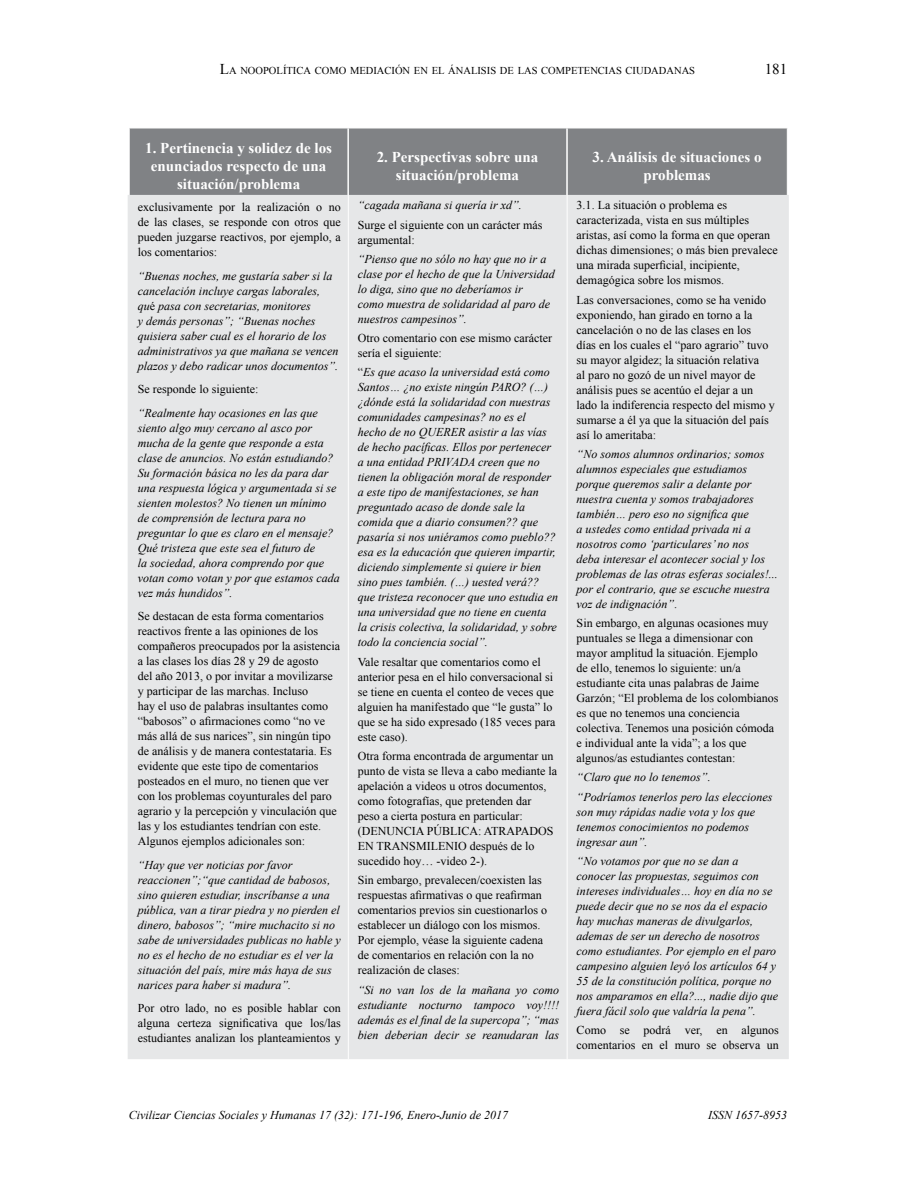
<style>
.page{position:relative;width:915px;height:1191px;background:#fff}
.page>*{position:absolute;margin:0;border:0;box-sizing:border-box;transform-origin:0 0}
.t1{font:700 15px/18px "Times New Roman";color:#fff;text-align:center}
.t2{font:15px "Times New Roman";color:#000}
.t3{font:italic 12px/15px "Times New Roman";color:#000}
.t4{font:12px/15px "Times New Roman";color:#000}
.t5{font:10.5px "Times New Roman";color:#000}
.s1{font-size:15px}
.s2{font-style:normal}
</style>
<div class="page">
<div style="left:130px;top:129px;width:656px;height:66px;background:#808285"></div>
<hr style="left:347px;top:128px;width:1px;height:75px;background:#fff">
<div style="left:128px;top:195px;width:660px;height:864px;background:#e6e7e8"></div>
<hr style="left:348px;top:129px;width:1px;height:930px;background:#fff">
<hr style="left:566px;top:129px;width:1px;height:930px;background:#fff">
<p class="t5" style="left:220px;top:64px;width:476px"><span class="s1">L</span>A NOOPOLÍTICA COMO MEDIACIÓN EN EL ÁNALISIS DE LAS COMPETENCIAS CIUDADANAS</p>
<p class="t2" style="left:764px;top:59px;width:24px">181</p>
<p class="t1" style="left:145px;top:138px;width:188px">1. Pertinencia y solidez de los enunciados respecto de una situación/problema</p>
<p class="t1" style="left:376px;top:147px;width:163px">2. Perspectivas sobre una situación/problema</p>
<p class="t1" style="left:592px;top:147px;width:170px">3. Análisis de situaciones o problemas</p>
<p class="t4" style="left:138px;top:199px;width:204px;text-align:justify">exclusivamente por la realización o no de las clases, se responde con otros que pueden juzgarse reactivos, por ejemplo, a los comentarios:</p>
<p class="t3" style="left:138px;top:268px;width:202px">“Buenas noches, me gustaría saber si la cancelación incluye cargas laborales, qu<span class="s2">é</span> pasa con secretarias, monitores<br>y demás personas”; “Buenas noches quisiera saber cual es el horario de los administrativos ya que mañana se vencen plazos y debo radicar unos documentos”.</p>
<p class="t4" style="left:138px;top:381px;width:122px">Se responde lo siguiente:</p>
<p class="t3" style="left:138px;top:405px;width:203px">“Realmente hay ocasiones en las que siento algo muy cercano al asco por mucha de la gente que responde a esta clase de anuncios. No están estudiando?<br>Su formación básica no les da para dar una respuesta lógica y argumentada si se sienten molestos? No tienen un mínimo de comprensión de lectura para no preguntar lo que es claro en el mensaje?<br>Qué tristeza que este sea el futuro de<br>la sociedad, ahora comprendo por que votan como votan y por que estamos cada vez más hundidos”.</p>
<p class="t4" style="left:138px;top:608px;width:203px">Se destacan de esta forma comentarios reactivos frente a las opiniones de los compañeros preocupados por la asistencia a las clases los días 28 y 29 de agosto<br>del año 2013, o por invitar a movilizarse y participar de las marchas. Incluso<br>hay el uso de palabras insultantes como “babosos” o afirmaciones como “no ve más allá de sus narices”, sin ningún tipo de análisis y de manera contestataria. Es evidente que este tipo de comentarios posteados en el muro, no tienen que ver con los problemas coyunturales del paro agrario y la percepción y vinculación que las y los estudiantes tendrían con este.<br>Algunos ejemplos adicionales son:</p>
<p class="t3" style="left:138px;top:857px;width:204px">“Hay que ver noticias por favor reaccionen”;“que cantidad de babosos, sino quieren estudiar, inscríbanse a una pública, van a tirar piedra y no pierden el dinero, babosos”; “mire muchacito si no sabe de universidades publicas no hable y no es el hecho de no estudiar es el ver la situación del país, mire más haya de sus narices para haber si madura”.</p>
<p class="t4" style="left:138px;top:1000px;width:204px;text-align:justify">Por otro lado, no es posible hablar con alguna certeza significativa que los/las estudiantes analizan los planteamientos y</p>
<p class="t4" style="left:576px;top:198px;width:202px">3.1. La situación o problema es caracterizada, vista en sus múltiples aristas, así como la forma en que operan dichas dimensiones; o más bien prevalece una mirada superficial, incipiente, demagógica sobre los mismos.</p>
<p class="t4" style="left:576px;top:292px;width:199px">Las conversaciones, como se ha venido exponiendo, han girado en torno a la cancelación o no de las clases en los<br>días en los cuales el “paro agrario” tuvo su mayor algidez; la situación relativa<br>al paro no gozó de un nivel mayor de análisis pues se acentúo el dejar a un lado la indiferencia respecto del mismo y sumarse a él ya que la situación del país así lo ameritaba:</p>
<p class="t3" style="left:576px;top:446px;width:202px">“No somos alumnos ordinarios; somos alumnos especiales que estudiamos porque queremos salir a delante por nuestra cuenta y somos trabajadores también… pero eso no significa que<br>a ustedes como entidad privada ni a nosotros como ‘particulares’ no nos<br>deba interesar el acontecer social y los problemas de las otras esferas sociales!... por el contrario, que se escuche nuestra voz de indignación”<span class="s2">.</span></p>
<p class="t4" style="left:576px;top:615px;width:203px">Sin embargo, en algunas ocasiones muy puntuales se llega a dimensionar con mayor amplitud la situación. Ejemplo<br>de ello, tenemos lo siguiente: un/a estudiante cita unas palabras de Jaime Garzón; “El problema de los colombianos es que no tenemos una conciencia colectiva. Tenemos una posición cómoda e individual ante la vida”; a los que algunos/as estudiantes contestan:</p>
<p class="t3" style="left:576px;top:767px;width:197px;line-height:19.2px">“Claro que no lo tenemos”. “Podríamos tenerlos pero las elecciones</p>
<p class="t3" style="left:576px;top:804px;width:180px">son muy rápidas nadie vota y los que tenemos conocimientos no podemos ingresar aun”.</p>
<p class="t3" style="left:576px;top:853px;width:203px">“No votamos por que no se dan a conocer las propuestas, seguimos con intereses individuales… hoy en día no se puede decir que no se nos da el espacio hay muchas maneras de divulgarlos, ademas de ser un derecho de nosotros como estudiantes. Por ejemplo en el paro campesino alguien leyó los artículos 64 y 55 de la constitución política, porque no nos amparamos en ella?..., nadie dijo que fuera fácil solo que valdría la pena”.</p>
<p class="t4" style="left:576px;top:1022px;width:203px">Como se podrá ver, en algunos comentarios en el muro se observa un</p>
<p class="t3" style="left:358px;top:197px;width:166px">“cagada mañana si quería ir xd”.</p>
<p class="t4" style="left:358px;top:217px;width:186px">Surge el siguiente con un carácter más argumental:</p>
<p class="t3" style="left:358px;top:251px;width:198px">“Pienso que no sólo no hay que no ir a clase por el hecho de que la Universidad lo diga, sino que no deberíamos ir<br>como muestra de solidaridad al paro de nuestros campesinos”.</p>
<p class="t4" style="left:358px;top:330px;width:196px">Otro comentario con ese mismo carácter sería el siguiente:</p>
<p class="t3" style="left:358px;top:364px;width:202px"><span class="s2">“</span>Es que acaso la universidad está como Santos… ¿no existe ningún PARO? (…) ¿dónde está la solidaridad con nuestras comunidades campesinas? no es el<br>hecho de no QUERER asistir a las vías de hecho pacíficas. Ellos por pertenecer a una entidad PRIVADA creen que no tienen la obligación moral de responder a este tipo de manifestaciones, se han preguntado acaso de donde sale la comida que a diario consumen?? que pasaría si nos uniéramos como pueblo?? esa es la educación que quieren impartir, diciendo simplemente si quiere ir bien sino pues también. (…) uested verá?? que tristeza reconocer que uno estudia en una universidad que no tiene en cuenta la crisis colectiva, la solidaridad, y sobre todo la conciencia social”.</p>
<p class="t4" style="left:358px;top:654px;width:199px">Vale resaltar que comentarios como el anterior pesa en el hilo conversacional si se tiene en cuenta el conteo de veces que alguien ha manifestado que “le gusta” lo que se ha sido expresado (185 veces para este caso).</p>
<p class="t4" style="left:358px;top:748px;width:201px">Otra forma encontrada de argumentar un punto de vista se lleva a cabo mediante la apelación a videos u otros documentos, como fotografías, que pretenden dar<br>peso a cierta postura en particular: (DENUNCIA PÚBLICA: ATRAPADOS EN TRANSMILENIO después de lo sucedido hoy… -video 2-).</p>
<p class="t4" style="left:358px;top:872px;width:191px">Sin embargo, prevalecen/coexisten las respuestas afirmativas o que reafirman comentarios previos sin cuestionarlos o establecer un diálogo con los mismos.<br>Por ejemplo, véase la siguiente cadena de comentarios en relación con la no realización de clases:</p>
<p class="t3" style="left:358px;top:981px;width:203px;text-align:justify">“Si no van los de la mañana yo como estudiante nocturno tampoco voy!!!! además es el final de la supercopa”; “mas bien deberian decir se reanudaran las</p>
<p class="t3" style="left:129px;top:1106px;width:381px">Civilizar Ciencias Sociales y Humanas 17 (32): 171-196, Enero-Junio de 2017</p>
<p class="t3" style="left:708px;top:1106px;width:80px">ISSN 1657-8953</p>
</div>
